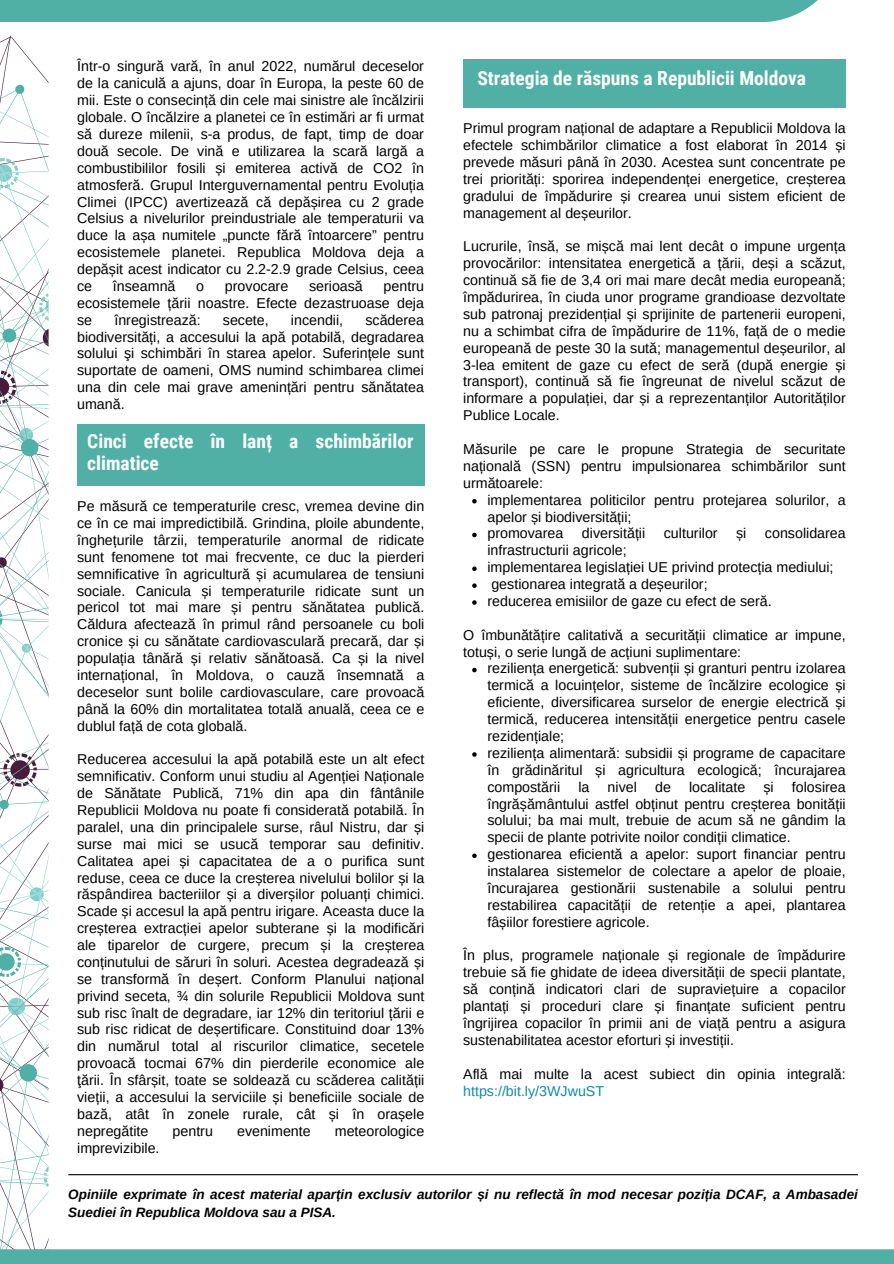
<style>
.page{position:relative;width:894px;height:1264px;background:#fff}
.page>*{position:absolute;margin:0;border:0;box-sizing:border-box;transform-origin:0 0}
.t1{font:700 19.5px/22.5px "Roboto Condensed";color:#fff}
.t2{font:14.25px/16.8px "Arimo";color:#000;text-align:justify}
.t3{font:italic 700 13.5px/18px "Arimo";color:#000}
.s1{color:#1289a7}
</style>
<div class="page">
<svg style="left:0;top:35px;width:49px;height:1214px"></svg>
<div style="left:0;top:0;width:845px;height:22px;background:#50b0a6"></div>
<div style="left:0;top:1249px;width:893px;height:14px;background:#50b0a6"></div>
<hr style="left:68px;top:1174px;width:789px;height:1px;background:#000">
<div style="left:77px;top:424px;width:347px;height:62px;background:#50b0a6"></div>
<svg style="left:472px;top:499px;width:4px;height:4px"></svg>
<svg style="left:472px;top:533px;width:4px;height:4px"></svg>
<svg style="left:472px;top:566px;width:4px;height:5px"></svg>
<svg style="left:472px;top:583px;width:4px;height:5px"></svg>
<svg style="left:472px;top:600px;width:4px;height:5px"></svg>
<svg style="left:472px;top:668px;width:4px;height:4px"></svg>
<svg style="left:472px;top:752px;width:4px;height:4px"></svg>
<svg style="left:472px;top:853px;width:4px;height:5px"></svg>
<div style="left:463px;top:59px;width:382px;height:48px;background:#50b0a6"></div>
<p class="t2" style="left:77px;top:58px;width:348px">Într-o singură vară, în anul 2022, numărul deceselor de la caniculă a ajuns, doar în Europa, la peste 60 de mii. Este o consecință din cele mai sinistre ale încălzirii globale. O încălzire a planetei ce în estimări ar fi urmat să dureze milenii, s-a produs, de fapt, timp de doar două secole. De vină e utilizarea la scară largă a combustibililor fosili și emiterea activă de CO2 în atmosferă. Grupul Interguvernamental pentru Evoluția Climei (IPCC) avertizează că depășirea cu 2 grade Celsius a nivelurilor preindustriale ale temperaturii va duce la așa numitele „puncte fără întoarcere” pentru ecosistemele planetei. Republica Moldova deja a depășit acest indicator cu 2.2-2.9 grade Celsius, ceea ce</p>
<p class="t2" style="left:113px;top:277px;width:64px">înseamnă</p>
<p class="t2" style="left:196px;top:277px;width:9px">o</p>
<p class="t2" style="left:225px;top:277px;width:65px">provocare</p>
<p class="t2" style="left:309px;top:277px;width:55px">serioasă</p>
<p class="t2" style="left:77px;top:277px;width:348px;text-indent:306px">pentru ecosistemele țării noastre. Efecte dezastruoase deja se</p>
<p class="t2" style="left:77px;top:311px;width:348px;text-indent:288px">scăderea biodiversități, a accesului la apă potabilă, degradarea solului şi schimbări în starea apelor. Suferințele sunt suportate de oameni, OMS numind schimbarea climei una din cele mai grave amenințări pentru sănătatea umană.</p>
<p class="t1" style="left:87px;top:430px;width:328px">Cinci efecte în lanț a schimbărilor climatice</p>
<p class="t2" style="left:114px;top:311px;width:88px">înregistrează:</p>
<p class="t2" style="left:223px;top:311px;width:47px">secete,</p>
<p class="t2" style="left:291px;top:311px;width:54px">incendii,</p>
<p class="t2" style="left:77px;top:498px;width:348px">Pe măsură ce temperaturile cresc, vremea devine din ce în ce mai impredictibilă. Grindina, ploile abundente, înghețurile târzii, temperaturile anormal de ridicate sunt fenomene tot mai frecvente, ce duc la pierderi semnificative în agricultură și acumularea de tensiuni sociale. Canicula și temperaturile ridicate sunt un pericol tot mai mare și pentru sănătatea publică.<br>Căldura afectează în primul rând persoanele cu boli cronice și cu sănătate cardiovasculară precară, dar și populația tânără și relativ sănătoasă. Ca și la nivel internațional, în Moldova, o cauză însemnată a deceselor sunt bolile cardiovasculare, care provoacă până la 60% din mortalitatea totală anuală, ceea ce e dublul față de cota globală.</p>
<p class="t2" style="left:77px;top:751px;width:348px">Reducerea accesului la apă potabilă este un alt efect semnificativ. Conform unui studiu al Agenției Naționale de Sănătate Publică, 71% din apa din fântânile Republicii Moldova nu poate fi considerată potabilă. În paralel, una din principalele surse, râul Nistru, dar și surse mai mici se usucă temporar sau definitiv.<br>Calitatea apei și capacitatea de a o purifica sunt reduse, ceea ce duce la creșterea nivelului bolilor și la răspândirea bacteriilor și a diverșilor poluanți chimici.<br>Scade și accesul la apă pentru irigare. Aceasta duce la creșterea extracției apelor subterane și la modificări ale tiparelor de curgere, precum și la creșterea conținutului de săruri în soluri. Acestea degradează și se transformă în deșert. Conform Planului național privind seceta, ¾ din solurile Republicii Moldova sunt sub risc înalt de degradare, iar 12% din teritoriul țării e sub risc ridicat de deșertificare. Constituind doar 13% din numărul total al riscurilor climatice, secetele provoacă tocmai 67% din pierderile economice ale ţării. În sfârșit, toate se soldează cu scăderea calității vieții, a accesului la serviciile și beneficiile sociale de bază, atât în zonele rurale, cât și în orașele nepregătite</p>
<p class="t2" style="left:172px;top:1122px;width:42px">pentru</p>
<p class="t2" style="left:237px;top:1122px;width:75px">evenimente</p>
<p class="t2" style="left:335px;top:1122px;width:91px">meteorologice</p>
<p class="t1" style="left:477px;top:67px;width:330px">Strategia de răspuns a Republicii Moldova</p>
<p class="t2" style="left:463px;top:120px;width:384px">Primul program național de adaptare a Republicii Moldova la efectele schimbărilor climatice a fost elaborat în 2014 și prevede măsuri până în 2030. Acestea sunt concentrate pe trei priorități: sporirea independenței energetice, creșterea gradului de împădurire și crearea unui sistem eficient de management al deșeurilor.</p>
<p class="t2" style="left:463px;top:238px;width:384px">Lucrurile, însă, se mișcă mai lent decât o impune urgența provocărilor: intensitatea energetică a țării, deși a scăzut, continuă să fie de 3,4 ori mai mare decât media europeană; împădurirea, în ciuda unor programe grandioase dezvoltate sub patronaj prezidențial și sprijinite de partenerii europeni, nu a schimbat cifra de împădurire de 11%, față de o medie europeană de peste 30 la sută; managementul deșeurilor, al 3-lea emitent de gaze cu efect de seră (după energie și transport), continuă să fie îngreunat de nivelul scăzut de informare a populației, dar și a reprezentanților Autorităților Publice Locale.</p>
<p class="t2" style="left:463px;top:440px;width:384px">Măsurile pe care le propune Strategia de securitate națională (SSN) pentru impulsionarea schimbărilor sunt următoarele:</p>
<p class="t2" style="left:487px;top:491px;width:360px">implementarea politicilor pentru protejarea solurilor, a apelor și biodiversității;</p>
<p class="t2" style="left:487px;top:525px;width:77px">promovarea</p>
<p class="t2" style="left:581px;top:525px;width:65px">diversității</p>
<p class="t2" style="left:663px;top:525px;width:55px">culturilor</p>
<p class="t2" style="left:736px;top:525px;width:12px">și</p>
<p class="t2" style="left:764px;top:525px;width:82px">consolidarea</p>
<p class="t2" style="left:487px;top:542px;width:141px">infrastructurii agricole;</p>
<p class="t2" style="left:487px;top:559px;width:347px">implementarea legislației UE privind protecția mediului;</p>
<p class="t2" style="left:491px;top:575px;width:218px">gestionarea integrată a deșeurilor;</p>
<p class="t2" style="left:487px;top:592px;width:286px">reducerea emisiilor de gaze cu efect de seră.</p>
<p class="t2" style="left:463px;top:626px;width:384px">O îmbunătățire calitativă a securității climatice ar impune, totuși, o serie lungă de acțiuni suplimentare:</p>
<p class="t2" style="left:487px;top:660px;width:360px">reziliența energetică: subvenții și granturi pentru izolarea termică a locuințelor, sisteme de încălzire ecologice și eficiente, diversificarea surselor de energie electrică și termică, reducerea intensității energetice pentru casele rezidențiale;</p>
<p class="t2" style="left:487px;top:744px;width:360px">reziliența alimentară: subsidii și programe de capacitare în grădinăritul și agricultura ecologică; încurajarea compostării</p>
<p class="t2" style="left:487px;top:778px;width:360px;text-indent:304px">folosirea îngrășământului astfel obținut pentru creșterea bonității solului; ba mai mult, trebuie de acum să ne gândim la specii de plante potrivite noilor condiții climatice.</p>
<p class="t2" style="left:487px;top:845px;width:360px">gestionarea eficientă a apelor: suport financiar pentru instalarea sistemelor de colectare a apelor de ploaie, încurajarea gestionării sustenabile a solului pentru restabilirea capacității de retenție a apei, plantarea fâșiilor forestiere agricole.</p>
<h1 class="t2" style="left:463px;top:947px;width:384px">În plus, programele naționale și regionale de împădurire trebuie să fie ghidate de ideea diversității de specii plantate, să conțină indicatori clari de supraviețuire a copacilor plantați și proceduri clare și finanțate suficient pentru îngrijirea copacilor în primii ani de viață pentru a asigura sustenabilitatea acestor eforturi și investiții.</h1>
<p class="t2" style="left:463px;top:1065px;width:384px">Află mai multe la acest subiect din opinia integrală: <span class="s1">https://bit.ly/3WJwuST</span></p>
<p class="t2" style="left:578px;top:778px;width:13px">la</p>
<p class="t2" style="left:607px;top:778px;width:31px">nivel</p>
<p class="t2" style="left:655px;top:778px;width:17px">de</p>
<p class="t2" style="left:689px;top:778px;width:58px">localitate</p>
<p class="t2" style="left:763px;top:778px;width:12px">și</p>
<p class="t2" style="left:77px;top:1139px;width:84px">imprevizibile.</p>
<h1 class="t3" style="left:68px;top:1185px;width:791px">Opiniile exprimate în acest material aparțin exclusiv autorilor și nu reflectă în mod necesar poziția DCAF, a Ambasadei<br>Suediei în Republica Moldova sau a PISA.</h1>
</div>
